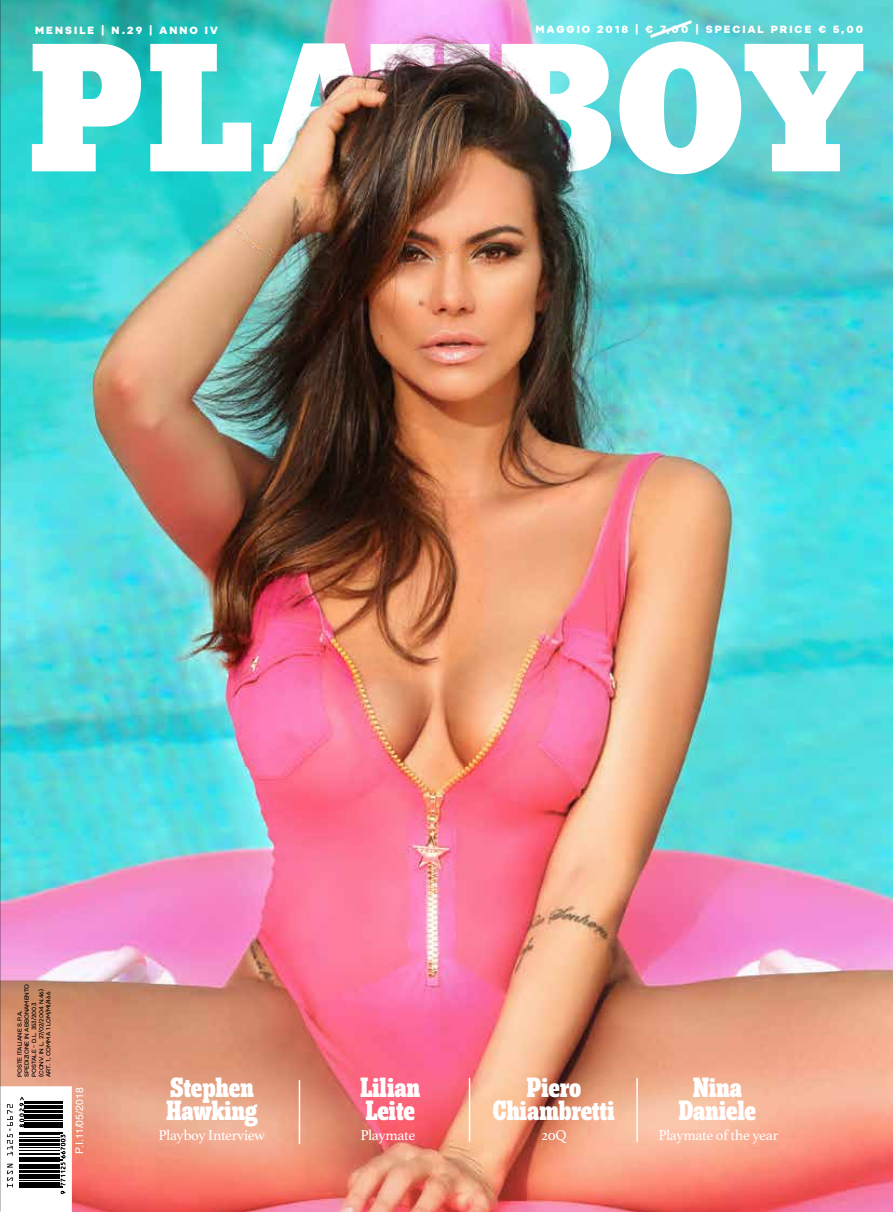
<style>
.page{position:relative;width:893px;height:1212px;background:#fff}
.page>*{position:absolute;margin:0;border:0;box-sizing:border-box;transform-origin:0 0}
.t1{font:900 extra-condensed 27px/22.5px "Rude Slab";letter-spacing:-.01em;color:#fff}
.t2{font:15px "Athelas PE";letter-spacing:-.02em;color:#fff}
.t3{font:800 10.5px "Pepi";letter-spacing:.2em;color:#fff}
.t4{font:10.5px "Helvetica";color:#fff}
.t5{font:500 6px/7.2px "Pepi";color:#000}
</style>
<div class="page">
<img style="left:0;top:0;width:893px;height:1212px">
<h3 class="t3" style="left:35px;top:23px;width:184px">MENSILE | N.29 | ANNO IV</h3>
<h3 class="t3" style="left:536px;top:23px;width:329px">MAGGIO 2018 | € 7,00 | SPECIAL PRICE € 5,00</h3>
<p class="t5" style="left:16px;top:1077px;width:95px;rotate:-90deg">POSTE ITALIANE S.P.A.<br>SPEDIZIONE IN ABBONAMENTO<br>POSTALE – D.L. 353/2003 (CONV. IN L. 27/02/2004 N.46)<br>ART. 1, COMMA 1 LOM/MI/466</p>
<h3 class="t4" style="left:75px;top:1154px;width:68px;rotate:-90deg">P.I.11/05/2018</h3>
<h1 class="t1" style="left:166px;top:1076px;width:93px">Stephen<br>Hawking</h1>
<h2 class="t2" style="left:159px;top:1125px;width:108px">Playboy Interview</h2>
<h1 class="t1" style="left:360px;top:1076px;width:62px">Lilian<br>Leite</h1>
<h2 class="t2" style="left:360px;top:1125px;width:56px">Playmate</h2>
<h1 class="t1" style="left:493px;top:1076px;width:123px;text-align:center">Piero<br>Chiambretti</h1>
<h2 class="t2" style="left:542px;top:1125px;width:27px">20Q</h2>
<h1 class="t1" style="left:679px;top:1076px;width:79px;text-align:center">Nina<br>Daniele</h1>
<h2 class="t2" style="left:658px;top:1125px;width:121px">Playmate of the year</h2>
</div>
